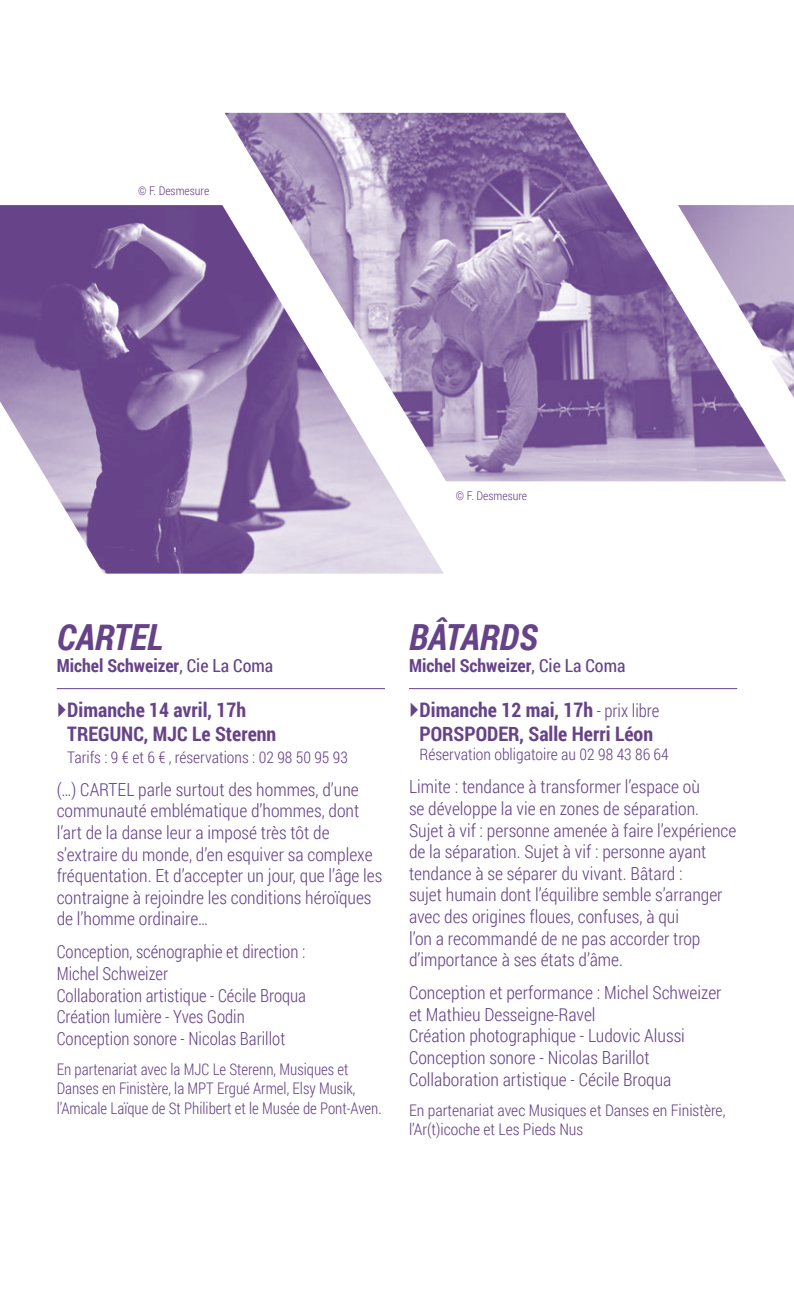
<style>
.page{position:relative;width:794px;height:1304px;background:#fff}
.page>*{position:absolute;margin:0;border:0;box-sizing:border-box;transform-origin:0 0}
.t1{font:italic 700 36px "Roboto Condensed";color:#664389}
.t2{font:700 20px/24px "Roboto Condensed";color:#664389}
.t3{font:300 18px/21.6px "Roboto Condensed";color:#664389}
.t4{font:300 18px/21.6px "Roboto Condensed";color:#664389;scale:.95 1}
.t5{font:700 18px "Roboto Condensed";color:#664389}
.t6{font:300 16px/19.2px "Roboto Condensed";color:#664389}
.t7{font:300 16px/19.2px "Roboto Condensed";color:#664389;scale:.95 1}
.t8{font:300 12px "Roboto Condensed";color:#664389}
.s1{font-weight:400}
.s2{font-weight:300;font-size:18px}
</style>
<div class="page">
<hr style="left:57px;top:688px;width:328px;height:1px;background:#664389">
<hr style="left:409px;top:688px;width:328px;height:1px;background:#664389">
<img style="left:0;top:205px;width:444px;height:369px">
<img style="left:786px;top:205px;width:8px;height:193px">
<img style="left:225px;top:113px;width:561px;height:368px">
<p class="t8" style="left:138px;top:183px;width:73px">© F. Desmesure</p>
<p class="t8" style="left:456px;top:487px;width:73px">© F. Desmesure</p>
<h1 class="t1" style="left:57px;top:612px;width:108px">CARTEL</h1>
<p class="t5" style="left:57px;top:653px;width:218px">Michel Schweizer<span class="s1">, Cie La Coma</span></p>
<p class="t2" style="left:67px;top:697px;width:210px">Dimanche 14 avril, 17h<br>TREGUNC, MJC Le Sterenn</p>
<p class="t6" style="left:67px;top:747px;width:282px">Tarifs : 9 € et 6 € , réservations : 02 98 50 95 93</p>
<p class="t3" style="left:57px;top:778px;width:327px">(…) CARTEL parle surtout des hommes, d’une communauté emblématique d’hommes, dont l’art de la danse leur a imposé très tôt de s’extraire du monde, d’en esquiver sa complexe fréquentation. Et d’accepter un jour, que l’âge les contraigne à rejoindre les conditions héroïques de l’homme ordinaire…</p>
<p class="t4" style="left:57px;top:940px;width:264px">Conception, scénographie et direction :<br>Michel Schweizer<br>Collaboration artistique - Cécile Broqua Création lumière - Yves Godin Conception sonore - Nicolas Barillot</p>
<p class="t7" style="left:57px;top:1059px;width:344px">En partenariat avec la MJC Le Sterenn, Musiques et<br>Danses en Finistère, la MPT Ergué Armel, Elsy Musik, l’Amicale Laïque de St Philibert et le Musée de Pont-Aven.</p>
<h1 class="t1" style="left:409px;top:612px;width:130px">BÂTARDS</h1>
<p class="t5" style="left:409px;top:653px;width:218px">Michel Schweizer<span class="s1">, Cie La Coma</span></p>
<p class="t2" style="left:419px;top:697px;width:241px">Dimanche 12 mai, 17h <span class="s2">- prix libre<br></span>PORSPODER, Salle Herri Léon</p>
<p class="t6" style="left:419px;top:745px;width:250px">Réservation obligatoire au 02 98 43 86 64</p>
<p class="t3" style="left:409px;top:776px;width:329px">Limite : tendance à transformer l’espace où<br>se développe la vie en zones de séparation.<br>Sujet à vif : personne amenée à faire l’expérience de la séparation. Sujet à vif : personne ayant tendance à se séparer du vivant. Bâtard :<br>sujet humain dont l’équilibre semble s’arranger avec des origines floues, confuses, à qui<br>l’on a recommandé de ne pas accorder trop d’importance à ses états d’âme.</p>
<p class="t3" style="left:409px;top:981px;width:314px">Conception et performance : Michel Schweizer et Mathieu Desseigne-Ravel<br>Création photographique - Ludovic Alussi Conception sonore - Nicolas Barillot Collaboration artistique - Cécile Broqua</p>
<p class="t6" style="left:409px;top:1100px;width:318px">En partenariat avec Musiques et Danses en Finistère, l’Ar(t)icoche et Les Pieds Nus</p>
</div>
